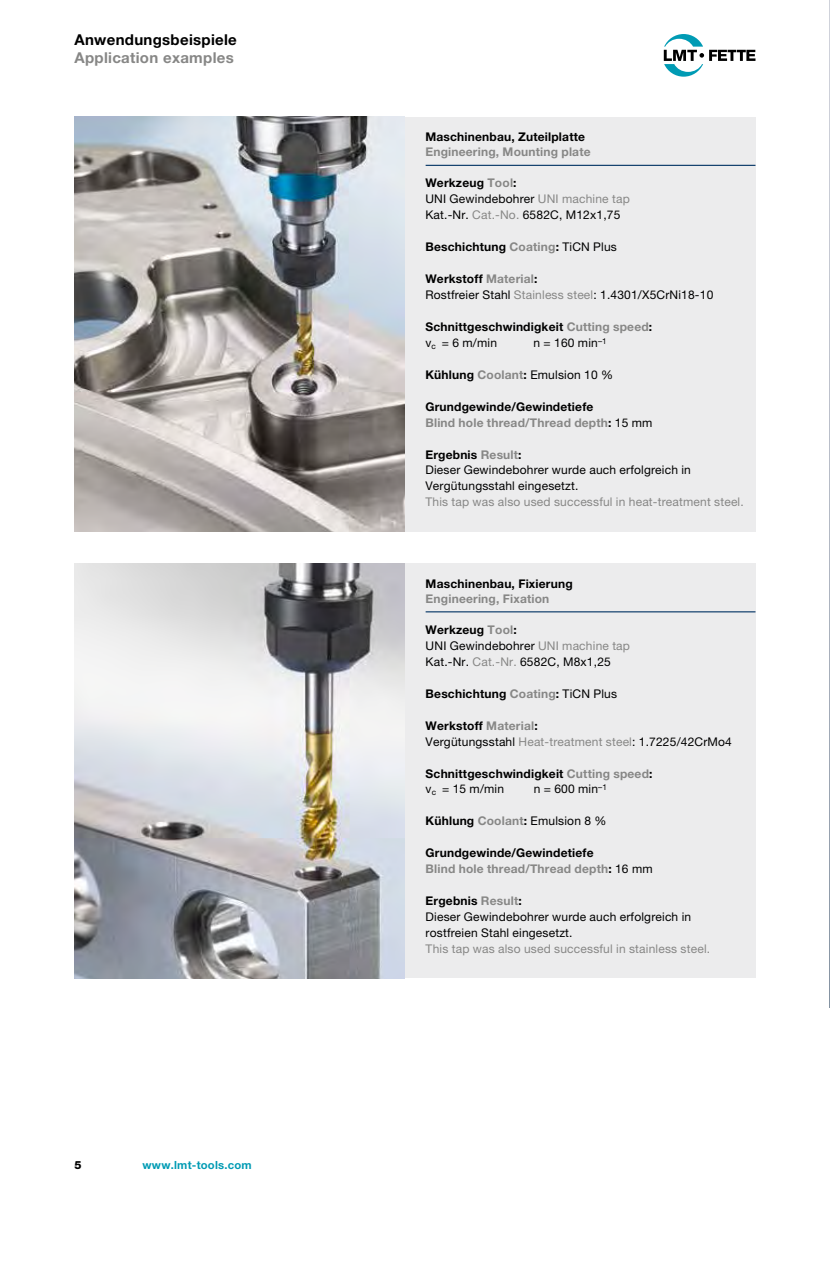
<style>
.page{position:relative;width:830px;height:1263px;background:#fff}
.page>*{position:absolute;margin:0;border:0;box-sizing:border-box;transform-origin:0 0}
.t1{font:700 15px "Helvetica Neue LT Pro";letter-spacing:.02em;color:#000}
.t2{font:700 15px "Helvetica Neue LT Pro";letter-spacing:.02em;color:#878786}
.t3{font:12px/15.9px "Helvetica Neue LT Pro";letter-spacing:.015em;color:#000}
.t4{font:700 12px/15.9px "Helvetica Neue LT Pro";letter-spacing:.015em;color:#000}
.t5{font:700 12px/15.9px "Helvetica Neue LT Pro";letter-spacing:.015em;color:#878786}
.t6{font:12px "Helvetica Neue LT Pro";letter-spacing:.015em;color:#878786}
.t7{font:700 11.25px "Helvetica Neue LT Pro";letter-spacing:.02em;color:#009bb4}
.t8{font:800 11.25px "Helvetica Neue LT Pro";color:#000}
.s1{font-weight:700}
.s2{font-weight:700;color:#878786}
.s3{color:#878786}
.s4{font-weight:400}
.s5{color:#000}
.s6{font-weight:400;color:#000}
</style>
<div class="page">
<svg style="left:829px;top:0;width:1px;height:1008px"></svg>
<hr style="left:829px;top:1008px;width:1px;height:255px;background:#dedfe1">
<svg style="left:663px;top:34px;width:92px;height:43px"></svg>
<div style="left:74px;top:117px;width:681px;height:414px;background:#ececed"></div>
<div style="left:74px;top:563px;width:681px;height:415px;background:#ececed"></div>
<img style="left:74px;top:117px;width:330px;height:414px">
<img style="left:74px;top:563px;width:330px;height:415px">
<hr style="left:425px;top:165px;width:330px;height:1px;background:#003263">
<hr style="left:425px;top:611px;width:330px;height:1px;background:#003263">
<p class="t1" style="left:74px;top:30px;width:164px">Anwendungsbeispiele</p>
<p class="t2" style="left:74px;top:48px;width:161px">Application examples</p>
<p class="t8" style="left:74px;top:1159px;width:9px">5</p>
<p class="t7" style="left:142px;top:1158px;width:111px">www.lmt-tools.com</p>
<p class="t4" style="left:425px;top:129px;width:161px">Maschinenbau, Zuteilplatte</p>
<p class="t5" style="left:425px;top:144px;width:167px">Engineering, Mounting plate</p>
<p class="t3" style="left:425px;top:175px;width:206px"><span class="s1">Werkzeug</span> <span class="s2">Tool</span><span class="s1">:<br></span>UNI Gewindebohrer <span class="s3">UNI machine tap<br></span>Kat.-Nr. <span class="s3">Cat.-No.</span> 6582C, M12x1,75</p>
<p class="t4" style="left:425px;top:239px;width:193px">Beschichtung <span class="s3">Coating</span>: <span class="s4">TiCN Plus</span></p>
<p class="t3" style="left:425px;top:271px;width:289px"><span class="s1">Werkstoff</span> <span class="s2">Material</span><span class="s1">:<br></span>Rostfreier Stahl <span class="s3">Stainless steel</span>: 1.4301/X5CrNi18-10</p>
<p class="t4" style="left:425px;top:318px;width:228px">Schnittgeschwindigkeit <span class="s3">Cutting speed</span>: <span class="s4">v</span><sub>c</sub> <span class="s4">= 6 m/min</span></p>
<p class="t3" style="left:533px;top:334px;width:75px">n = 160 min<sup>–1</sup></p>
<p class="t3" style="left:425px;top:366px;width:189px"><span class="s1">Kühlung</span> <span class="s2">Coolant</span><span class="s1">:</span> Emulsion 10 %</p>
<p class="t5" style="left:425px;top:398px;width:228px"><span class="s5">Grundgewinde/Gewindetiefe<br></span>Blind hole thread/Thread depth<span class="s5">:</span> <span class="s6">15 mm</span></p>
<p class="t3" style="left:425px;top:446px;width:267px"><span class="s1">Ergebnis</span> <span class="s2">Result</span><span class="s1">:<br></span>Dieser Gewindebohrer wurde auch erfolgreich in<br>Vergütungsstahl eingesetzt.</p>
<p class="t6" style="left:425px;top:495px;width:320px">This tap was also used successful in heat-treatment steel.</p>
<p class="t4" style="left:425px;top:575px;width:148px">Maschinenbau, Fixierung</p>
<p class="t5" style="left:425px;top:590px;width:125px">Engineering, Fixation</p>
<p class="t3" style="left:425px;top:621px;width:206px"><span class="s1">Werkzeug</span> <span class="s2">Tool</span><span class="s1">:<br></span>UNI Gewindebohrer <span class="s3">UNI machine tap<br></span>Kat.-Nr. <span class="s3">Cat.-Nr.</span> 6582C, M8x1,25</p>
<p class="t4" style="left:425px;top:685px;width:193px">Beschichtung <span class="s3">Coating</span>: <span class="s4">TiCN Plus</span></p>
<p class="t3" style="left:425px;top:717px;width:308px"><span class="s1">Werkstoff</span> <span class="s2">Material</span><span class="s1">:<br></span>Vergütungsstahl <span class="s3">Heat-treatment steel</span>: 1.7225/42CrMo4</p>
<p class="t4" style="left:425px;top:765px;width:228px">Schnittgeschwindigkeit <span class="s3">Cutting speed</span>: <span class="s4">v</span><sub>c</sub> <span class="s4">= 15 m/min</span></p>
<p class="t3" style="left:533px;top:781px;width:75px">n = 600 min<sup>–1</sup></p>
<p class="t3" style="left:425px;top:813px;width:182px"><span class="s1">Kühlung</span> <span class="s2">Coolant</span><span class="s1">:</span> Emulsion 8 %</p>
<p class="t5" style="left:425px;top:845px;width:228px"><span class="s5">Grundgewinde/Gewindetiefe<br></span>Blind hole thread/Thread depth<span class="s5">:</span> <span class="s6">16 mm</span></p>
<p class="t3" style="left:425px;top:893px;width:267px"><span class="s1">Ergebnis</span> <span class="s2">Result</span><span class="s1">:<br></span>Dieser Gewindebohrer wurde auch erfolgreich in rostfreien Stahl eingesetzt.</p>
<p class="t6" style="left:425px;top:941px;width:286px">This tap was also used successful in stainless steel.</p>
</div>
